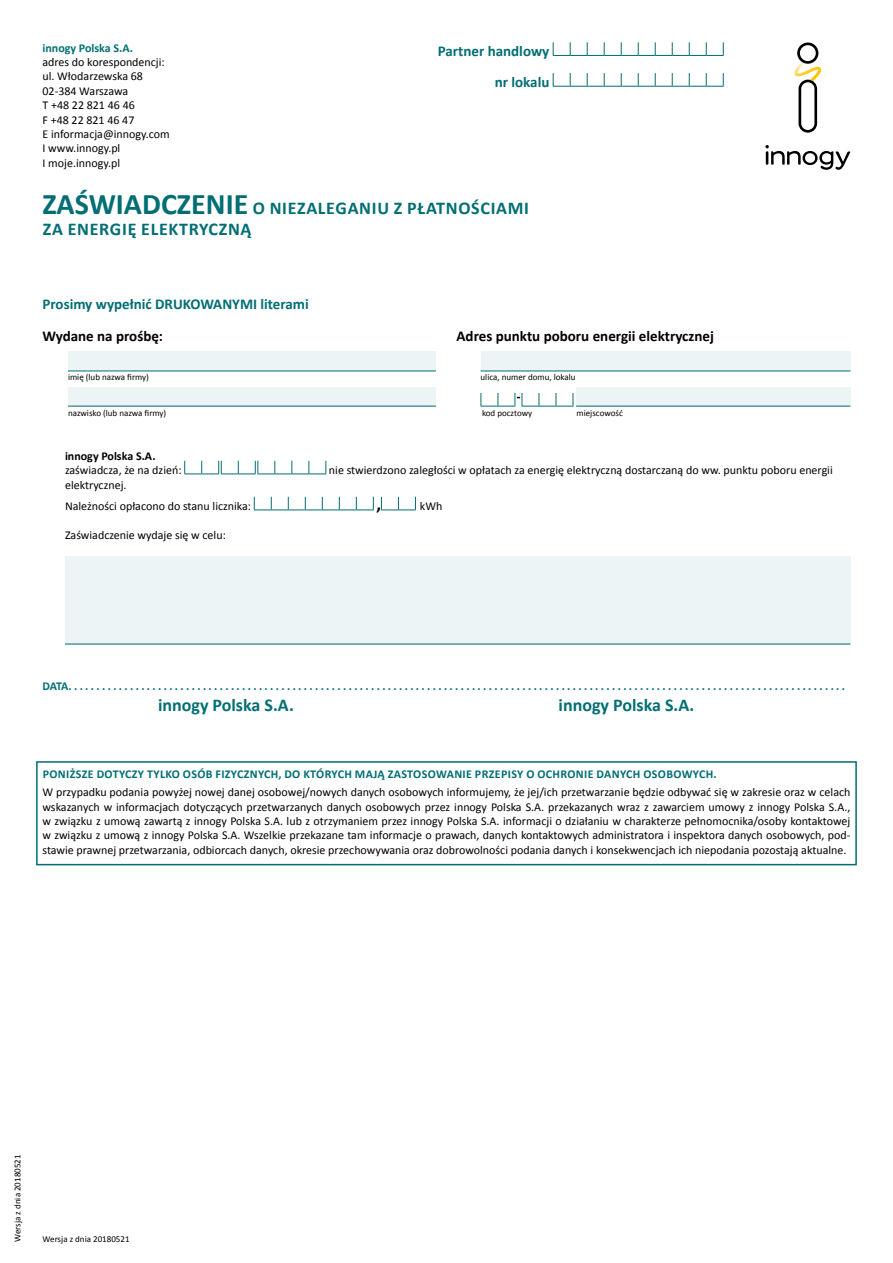
<style>
.page{position:relative;width:893px;height:1263px;background:#fff}
.page>*{position:absolute;margin:0;border:0;box-sizing:border-box;transform-origin:0 0}
.normalny{font:700 18px "Calibri";letter-spacing:.04em;color:#006e73}
.normalny-2{font:700 18px "Calibri";color:#006e73}
.normalny-3{font:700 18px "Calibri";color:#000}
.normalny-4{font:700 15px "Calibri";color:#006e73}
.normalny-5{font:700 15px "Calibri";color:#000}
.normalny-6{font:12px/14.4px "Calibri";color:#000;text-align:justify}
.normalny-7{font:700 12px "Calibri";letter-spacing:.03em;color:#006e73}
.normalny-8{font:700 12px "Calibri";color:#000}
.normalny-9{font:700 12px "Calibri";color:#006e73}
.normalny-10{font:9px "Calibri";color:#000}
.s1{font-size:30px}
</style>
<div class="page">
<div style="left:68px;top:352px;width:368px;height:19px;background:#ecf4f5"></div>
<hr style="left:68px;top:371px;width:368px;height:1px;background:#006e73">
<div style="left:481px;top:352px;width:369px;height:19px;background:#ecf4f5"></div>
<hr style="left:481px;top:371px;width:369px;height:1px;background:#006e73">
<div style="left:68px;top:387px;width:368px;height:19px;background:#ecf4f5"></div>
<hr style="left:68px;top:406px;width:368px;height:1px;background:#006e73">
<svg style="left:481px;top:393px;width:93px;height:14px"></svg>
<div style="left:576px;top:387px;width:274px;height:19px;background:#ecf4f5"></div>
<hr style="left:576px;top:406px;width:274px;height:1px;background:#006e73">
<svg style="left:184px;top:461px;width:142px;height:13px"></svg>
<svg style="left:254px;top:497px;width:120px;height:13px"></svg>
<svg style="left:381px;top:497px;width:35px;height:13px"></svg>
<div style="left:65px;top:556px;width:785px;height:89px;background:#ecf4f5"></div>
<hr style="left:65px;top:644px;width:785px;height:1px;background:#006e73">
<svg style="left:765px;top:145px;width:85px;height:25px"></svg>
<svg style="left:794px;top:43px;width:27px;height:90px"></svg>
<div style="left:36px;top:761px;width:821px;height:104px;border:2px solid #006e73"></div>
<svg style="left:553px;top:42px;width:171px;height:14px"></svg>
<svg style="left:553px;top:73px;width:171px;height:14px"></svg>
<p class="normalny-9" style="left:43px;top:40px;width:92px">innogy Polska S.A.</p>
<p class="normalny-6" style="left:43px;top:55px;width:124px">adres do korespondencji:</p>
<p class="normalny-6" style="left:43px;top:69px;width:102px">ul. Włodarzewska 68</p>
<p class="normalny-6" style="left:43px;top:84px;width:87px">02-384 Warszawa</p>
<p class="normalny-6" style="left:43px;top:98px;width:94px">T +48 22 821 46 46</p>
<p class="normalny-6" style="left:43px;top:112px;width:93px">F +48 22 821 46 47</p>
<p class="normalny-6" style="left:43px;top:127px;width:129px">E informacja@innogy.com</p>
<p class="normalny-6" style="left:43px;top:141px;width:79px">I www.innogy.pl</p>
<p class="normalny-6" style="left:43px;top:156px;width:79px">I moje.innogy.pl</p>
<p class="normalny-4" style="left:438px;top:41px;width:113px">Partner handlowy</p>
<p class="normalny-4" style="left:495px;top:72px;width:56px">nr lokalu</p>
<p class="normalny" style="left:43px;top:196px;width:488px"><span class="s1">ZAŚWIADCZENIE</span> O NIEZALEGANIU Z PŁATNOŚCIAMI</p>
<p class="normalny" style="left:43px;top:218px;width:210px">ZA ENERGIĘ ELEKTRYCZNĄ</p>
<p class="normalny-4" style="left:43px;top:294px;width:268px">Prosimy wypełnić DRUKOWANYMI literami</p>
<p class="normalny-5" style="left:43px;top:327px;width:122px">Wydane na prośbę:</p>
<p class="normalny-5" style="left:457px;top:327px;width:259px">Adres punktu poboru energii elektrycznej</p>
<p class="normalny-10" style="left:68px;top:372px;width:83px">imię (lub nazwa firmy)</p>
<p class="normalny-10" style="left:481px;top:372px;width:96px">ulica, numer domu, lokalu</p>
<p class="normalny-10" style="left:68px;top:407px;width:100px">nazwisko (lub nazwa firmy)</p>
<p class="normalny-10" style="left:482px;top:407px;width:52px">kod pocztowy</p>
<p class="normalny-10" style="left:577px;top:407px;width:48px">miejscowość</p>
<p class="normalny-8" style="left:65px;top:448px;width:92px">innogy Polska S.A.</p>
<p class="normalny-6" style="left:65px;top:463px;width:118px">zaświadcza, że na dzień:</p>
<p class="normalny-6" style="left:329px;top:463px;width:505px">nie stwierdzono zaległości w opłatach za energię elektryczną dostarczaną do ww. punktu poboru energii</p>
<p class="normalny-6" style="left:65px;top:478px;width:63px">elektrycznej.</p>
<p class="normalny-6" style="left:65px;top:499px;width:188px">Należności opłacono do stanu licznika:</p>
<p class="normalny-3" style="left:376px;top:493px;width:6px">,</p>
<p class="normalny-6" style="left:420px;top:499px;width:24px">kWh</p>
<p class="normalny-6" style="left:65px;top:528px;width:162px">Zaświadczenie wydaje się w celu:</p>
<p class="normalny-7" style="left:43px;top:678px;width:804px">DATA...........................................................................................................................................</p>
<p class="normalny-2" style="left:158px;top:694px;width:137px">innogy Polska S.A.</p>
<p class="normalny-2" style="left:559px;top:694px;width:137px">innogy Polska S.A.</p>
<p class="normalny-7" style="left:43px;top:766px;width:675px">PONIŻSZE DOTYCZY TYLKO OSÓB FIZYCZNYCH, DO KTÓRYCH MAJĄ ZASTOSOWANIE PRZEPISY O OCHRONIE DANYCH OSOBOWYCH.</p>
<p class="normalny-6" style="left:43px;top:785px;width:809px">W przypadku podania powyżej nowej danej osobowej/nowych danych osobowych informujemy, że jej/ich przetwarzanie będzie odbywać się w zakresie oraz w celach wskazanych w informacjach dotyczących przetwarzanych danych osobowych przez innogy Polska S.A. przekazanych wraz z zawarciem umowy z innogy Polska S.A., w związku z umową zawartą z innogy Polska S.A. lub z otrzymaniem przez innogy Polska S.A. informacji o działaniu w charakterze pełnomocnika/osoby kontaktowej w związku z umową z innogy Polska S.A. Wszelkie przekazane tam informacje o prawach, danych kontaktowych administratora i inspektora danych osobowych, pod&shy;stawie prawnej przetwarzania, odbiorcach danych, okresie przechowywania oraz dobrowolności podania danych i konsekwencjach ich niepodania pozostają aktualne.</p>
<p class="normalny-10" style="left:12px;top:1242px;width:89px;rotate:-90deg">Wersja z dnia 20180521</p>
<p class="normalny-10" style="left:43px;top:1233px;width:89px">Wersja z dnia 20180521</p>
</div>
